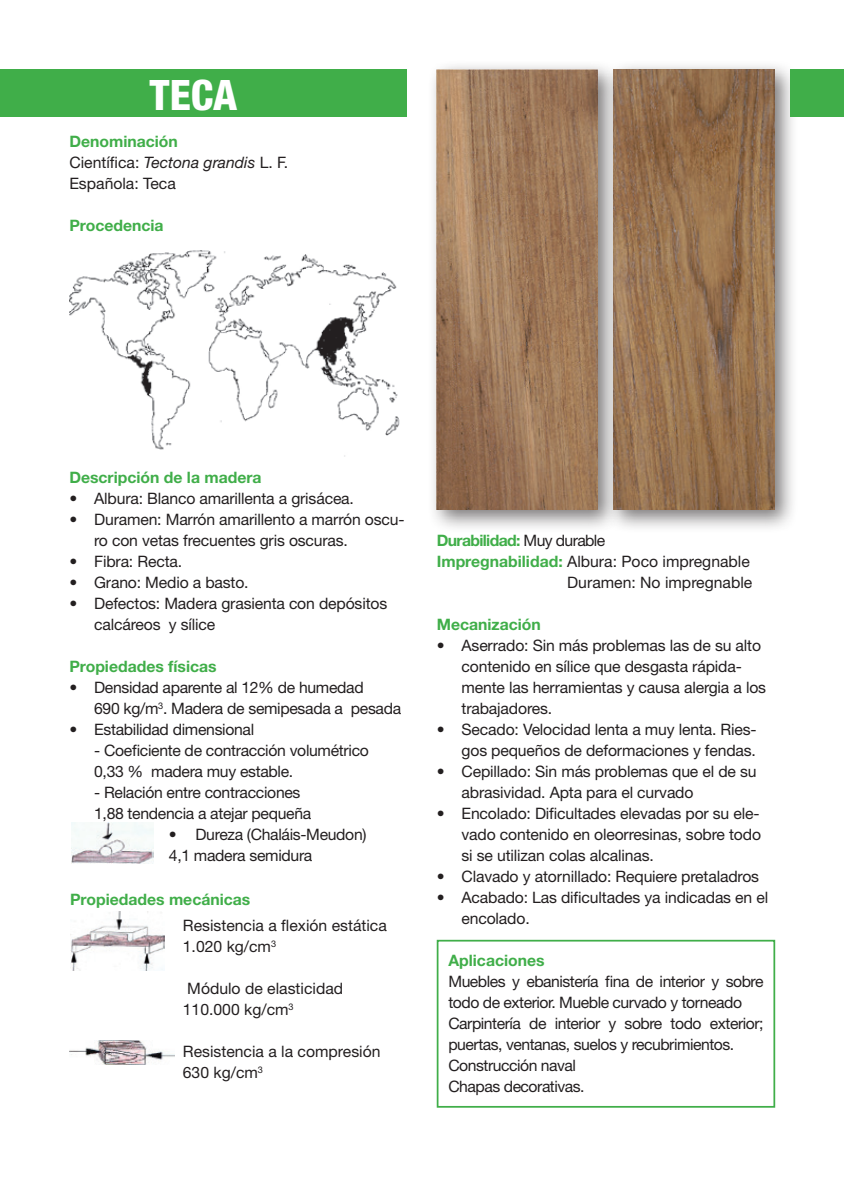
<style>
.page{position:relative;width:844px;height:1191px;background:#fff}
.page>*{position:absolute;margin:0;border:0;box-sizing:border-box;transform-origin:0 0}
.t1{font:800 condensed 42px "Helvetica Neue";color:#fff}
.t2{font:15.75px/21px "Helvetica Neue LT Std";letter-spacing:-.01em;color:#231f20}
.t3{font:15.75px/21px "Helvetica Neue LT Std";letter-spacing:-.03em;color:#231f20}
.t4{font:700 15.75px "Helvetica Neue LT Std";color:#40ae49}
.t5{font:700 15.75px "Helvetica Neue LT Std";letter-spacing:-.04em;color:#40ae49}
.s1{font-weight:700;color:#40ae49}
.s2{font-style:italic}
.s3{font-weight:400;color:#231f20}
</style>
<div class="page">
<div style="left:0;top:69px;width:407px;height:48px;background:#40ae49"></div>
<div style="left:603px;top:60px;width:194px;height:473px;background:#231f20;opacity:.6"></div>
<img style="left:621px;top:69px;width:153px;height:440px">
<div style="left:427px;top:60px;width:194px;height:473px;background:#231f20;opacity:.6"></div>
<img style="left:436px;top:69px;width:161px;height:440px">
<img style="left:70px;top:250px;width:330px;height:207px">
<div style="left:436px;top:939px;width:339px;height:168px;border:2px solid #40ae49"></div>
<img style="left:69px;top:1040px;width:106px;height:24px">
<img style="left:70px;top:911px;width:95px;height:59px">
<img style="left:71px;top:822px;width:83px;height:41px">
<div style="left:790px;top:69px;width:53px;height:48px;background:#40ae49"></div>
<h1 class="t1" style="left:149px;top:69px;width:89px">TECA</h1>
<p class="t2" style="left:69px;top:131px;width:220px"><span class="s1">Denominación<br></span>Científica: <span class="s2">Tectona grandis</span> L. F.<br>Española: Teca</p>
<p class="t4" style="left:69px;top:216px;width:96px">Procedencia</p>
<p class="t4" style="left:69px;top:468px;width:194px">Descripción de la madera</p>
<p class="t2" style="left:69px;top:488px;width:286px">• Albura: Blanco amarillenta a grisácea.</p>
<p class="t2" style="left:94px;top:509px;width:312px;text-indent:-25px">• Duramen: Marrón amarillento a marrón oscu&shy;ro con vetas frecuentes gris oscuras.</p>
<p class="t2" style="left:69px;top:551px;width:114px">• Fibra: Recta.</p>
<p class="t2" style="left:69px;top:572px;width:181px">• Grano: Medio a basto.</p>
<p class="t2" style="left:94px;top:593px;width:294px;text-indent:-25px">• Defectos: Madera grasienta con depósitos calcáreos y sílice</p>
<p class="t4" style="left:69px;top:657px;width:149px">Propiedades físicas</p>
<p class="t2" style="left:94px;top:677px;width:308px;text-indent:-25px">• Densidad aparente al 12% de humedad<br>690 kg/m<sup>3</sup>. Madera de semipesada a pesada</p>
<p class="t2" style="left:69px;top:719px;width:186px">• Estabilidad dimensional</p>
<p class="t2" style="left:94px;top:740px;width:276px">- Coeficiente de contracción volumétrico<br>0,33 % madera muy estable.</p>
<p class="t2" style="left:94px;top:782px;width:218px">- Relación entre contracciones<br>1,88 tendencia a atejar pequeña</p>
<p class="t2" style="left:169px;top:824px;width:199px">• Dureza (Chaláis-Meudon)<br>4,1 madera semidura</p>
<p class="t4" style="left:70px;top:890px;width:182px">Propiedades mecánicas</p>
<p class="t2" style="left:183px;top:914px;width:205px">Resistencia a flexión estática<br>1.020 kg/cm<sup>3</sup></p>
<p class="t2" style="left:183px;top:977px;width:162px">Módulo de elasticidad<br>110.000 kg/cm<sup>3</sup></p>
<p class="t2" style="left:183px;top:1040px;width:199px">Resistencia a la compresión<br>630 kg/cm<sup>3</sup></p>
<p class="t5" style="left:436px;top:531px;width:170px">Durabilidad: <span class="s3">Muy durable</span></p>
<p class="t2" style="left:436px;top:551px;width:314px"><span class="s1">Impregnabilidad:</span> Albura: Poco impregnable</p>
<p class="t2" style="left:567px;top:572px;width:186px">Duramen: No impregnable</p>
<p class="t4" style="left:436px;top:615px;width:106px">Mecanización</p>
<p class="t2" style="left:461px;top:635px;width:306px;text-indent:-25px">• Aserrado: Sin más problemas las de su alto contenido en sílice que desgasta rápida&shy;mente las herramientas y causa alergia a los trabajadores.</p>
<p class="t2" style="left:436px;top:719px;width:321px;text-align:right">• Secado: Velocidad lenta a muy lenta. Ries&shy;gos pequeños de deformaciones y fendas.</p>
<p class="t2" style="left:461px;top:761px;width:296px;text-indent:-25px">• Cepillado: Sin más problemas que el de su abrasividad. Apta para el curvado</p>
<p class="t2" style="left:461px;top:803px;width:301px;text-align:justify;text-indent:-25px">• Encolado: Dificultades elevadas por su ele&shy;vado contenido en oleorresinas, sobre todo si se utilizan colas alcalinas.</p>
<p class="t2" style="left:436px;top:866px;width:324px">• Clavado y atornillado: Requiere pretaladros</p>
<p class="t2" style="left:461px;top:887px;width:308px;text-indent:-25px">• Acabado: Las dificultades ya indicadas en el encolado.</p>
<p class="t4" style="left:448px;top:951px;width:98px">Aplicaciones</p>
<p class="t3" style="left:448px;top:971px;width:316px">Muebles y ebanistería fina de interior y sobre todo de exterior. Mueble curvado y torneado Carpintería de interior y sobre todo exterior; puertas, ventanas, suelos y recubrimientos.<br>Construcción naval<br>Chapas decorativas.</p>
</div>
